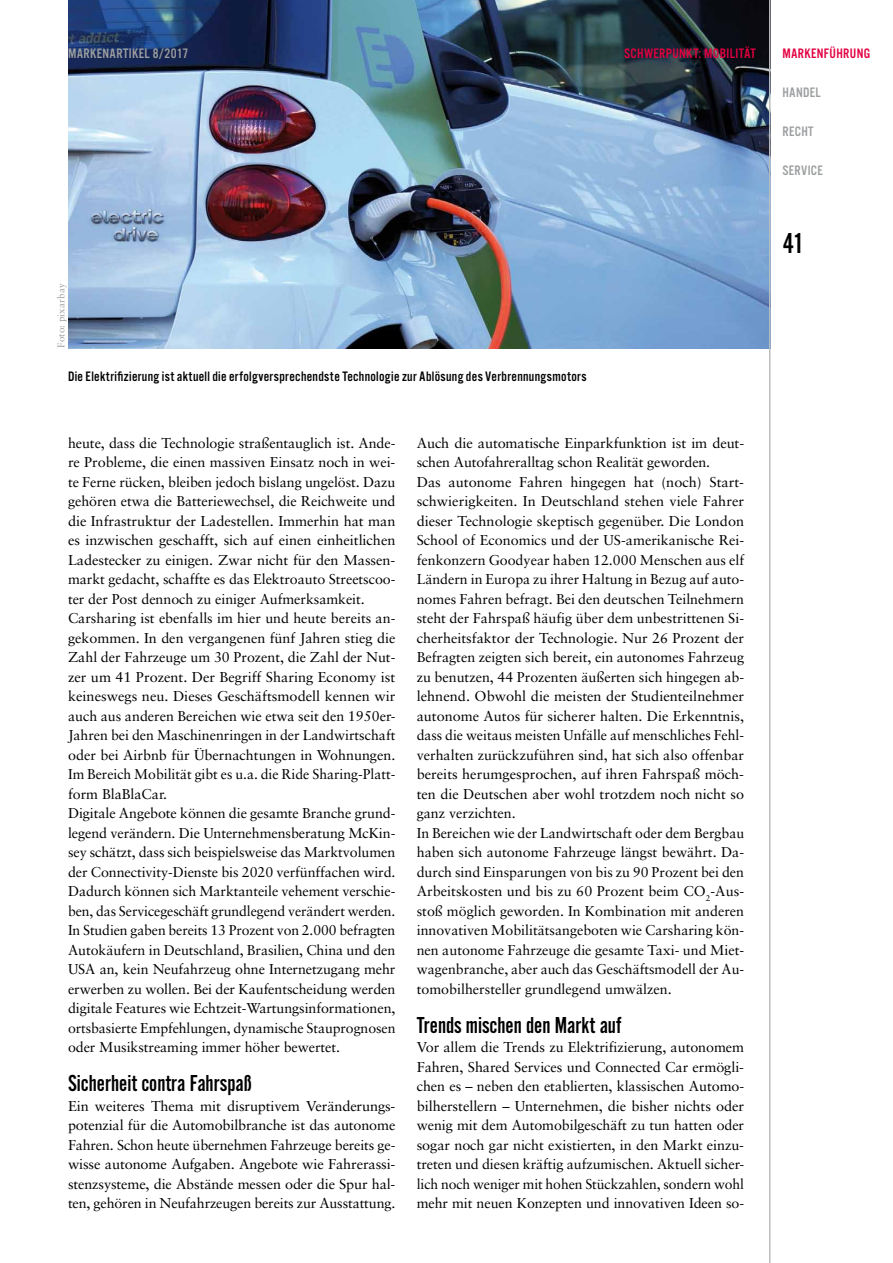
<style>
.page{position:relative;width:893px;height:1263px;background:#fff}
.page>*{position:absolute;margin:0;border:0;box-sizing:border-box;transform-origin:0 0}
.t1{font:30px "Alternate Got No 2 D";color:#000}
.t2{font:24px "Alternate Got No 2 D";color:#000}
.t3{font:14.25px/19.5px "Sabon";color:#000}
.t4{font:14.25px "Alternate Got No 3 D";letter-spacing:.025em;color:#000}
.t5{font:14.25px "Alternate Got No 3 D";letter-spacing:.025em;color:#9c9e9f}
.t6{font:14.25px "Alternate Got No 3 D";letter-spacing:.025em;color:#e20040}
.t7{font:9.75px "Sabon";letter-spacing:.015em;color:#9c9e9f}
</style>
<div class="page">
<img style="left:68px;top:0;width:701px;height:349px">
<hr style="left:769px;top:0;width:1px;height:1263px;background:#bbbdbe">
<p class="t5" style="left:68px;top:46px;width:122px">markenartikel 8/2017</p>
<p class="t6" style="left:624px;top:46px;width:133px">Schwerpunkt: Mobilität</p>
<p class="t7" style="left:55px;top:348px;width:66px;rotate:-90deg">Foto: pixarbay</p>
<p class="t4" style="left:68px;top:369px;width:520px">Die Elektrifizierung ist aktuell die erfolgversprechendste Technologie zur Ablösung des Verbrennungsmotors</p>
<p class="t3" style="left:68px;top:433px;width:329px">heute, dass die Technologie straßentauglich ist. Ande&shy;re Probleme, die einen massiven Einsatz noch in wei&shy;te Ferne rücken, bleiben jedoch bislang ungelöst. Dazu gehören etwa die Batteriewechsel, die Reichweite und die Infrastruktur der Ladestellen. Immerhin hat man es inzwischen geschafft, sich auf einen einheitlichen Ladestecker zu einigen. Zwar nicht für den Massen&shy;markt gedacht, schaffte es das Elektroauto Streetscoo&shy;ter der Post dennoch zu einiger Aufmerksamkeit.<br>Carsharing ist ebenfalls im hier und heute bereits an&shy;gekommen. In den vergangenen fünf Jahren stieg die Zahl der Fahrzeuge um 30 Prozent, die Zahl der Nut&shy;zer um 41 Prozent. Der Begriff Sharing Economy ist keineswegs neu. Dieses Geschäftsmodell kennen wir auch aus anderen Bereichen wie etwa seit den 1950er-Jahren bei den Maschinenringen in der Landwirtschaft oder bei Airbnb für Übernachtungen in Wohnungen.<br>Im Bereich Mobilität gibt es u.a. die Ride Sharing-Platt&shy;form BlaBlaCar.<br>Digitale Angebote können die gesamte Branche grund&shy;legend verändern. Die Unternehmensberatung McKin&shy;sey schätzt, dass sich beispielsweise das Marktvolumen der Connectivity-Dienste bis 2020 verfünffachen wird.<br>Dadurch können sich Marktanteile vehement verschie&shy;ben, das Servicegeschäft grundlegend verändert werden.<br>In Studien gaben bereits 13 Prozent von 2.000 befragten Autokäufern in Deutschland, Brasilien, China und den USA an, kein Neufahrzeug ohne Internetzugang mehr erwerben zu wollen. Bei der Kaufentscheidung werden digitale Features wie Echtzeit-Wartungsinformationen, ortsbasierte Empfehlungen, dynamische Stauprognosen oder Musikstreaming immer höher bewertet.</p>
<h2 class="t2" style="left:68px;top:1071px;width:186px">Sicherheit contra Fahrspaß</h2>
<p class="t3" style="left:68px;top:1096px;width:329px;text-align:justify">Ein weiteres Thema mit disruptivem Veränderungs&shy;potenzial für die Automobilbranche ist das autonome Fahren. Schon heute übernehmen Fahrzeuge bereits ge&shy;wisse autonome Aufgaben. Angebote wie Fahrerassi&shy;stenzsysteme, die Abstände messen oder die Spur hal&shy;ten, gehören in Neufahrzeugen bereits zur Ausstattung.</p>
<p class="t3" style="left:417px;top:433px;width:329px">Auch die automatische Einparkfunktion ist im deut&shy;schen Autofahreralltag schon Realität geworden.<br>Das autonome Fahren hingegen hat (noch) Start&shy;schwierigkeiten. In Deutschland stehen viele Fahrer dieser Technologie skeptisch gegenüber. Die London School of Economics und der US-amerikanische Rei&shy;fenkonzern Goodyear haben 12.000 Menschen aus elf Ländern in Europa zu ihrer Haltung in Bezug auf auto&shy;nomes Fahren befragt. Bei den deutschen Teilnehmern steht der Fahrspaß häufig über dem unbestrittenen Si&shy;cherheitsfaktor der Technologie. Nur 26 Prozent der Befragten zeigten sich bereit, ein autonomes Fahrzeug zu benutzen, 44 Prozenten äußerten sich hingegen ab&shy;lehnend. Obwohl die meisten der Studienteilnehmer autonome Autos für sicherer halten. Die Erkenntnis, dass die weitaus meisten Unfälle auf menschliches Fehl&shy;verhalten zurückzuführen sind, hat sich also offenbar bereits herumgesprochen, auf ihren Fahrspaß möch&shy;ten die Deutschen aber wohl trotzdem noch nicht so ganz verzichten.<br>In Bereichen wie der Landwirtschaft oder dem Bergbau haben sich autonome Fahrzeuge längst bewährt. Da&shy;durch sind Einsparungen von bis zu 90 Prozent bei den Arbeitskosten und bis zu 60 Prozent beim CO<sub>2</sub>-Aus&shy;stoß möglich geworden. In Kombination mit anderen innovativen Mobilitätsangeboten wie Carsharing kön&shy;nen autonome Fahrzeuge die gesamte Taxi- und Miet&shy;wagenbranche, aber auch das Geschäftsmodell der Au&shy;tomobilhersteller grundlegend umwälzen.</p>
<h2 class="t2" style="left:417px;top:1012px;width:206px">Trends mischen den Markt auf</h2>
<p class="t3" style="left:417px;top:1037px;width:329px;text-align:justify">Vor allem die Trends zu Elektrifizierung, autonomem Fahren, Shared Services und Connected Car ermögli&shy;chen es – neben den etablierten, klassischen Automo&shy;bilherstellern – Unternehmen, die bisher nichts oder wenig mit dem Automobilgeschäft zu tun hatten oder sogar noch gar nicht existierten, in den Markt einzu&shy;treten und diesen kräftig aufzumischen. Aktuell sicher&shy;lich noch weniger mit hohen Stückzahlen, sondern wohl mehr mit neuen Konzepten und innovativen Ideen so-</p>
<p class="t6" style="left:782px;top:46px;width:89px">MARKENFÜHRUNG</p>
<p class="t5" style="left:782px;top:85px;width:34px">HANDEL</p>
<p class="t5" style="left:782px;top:124px;width:32px">RECHT</p>
<p class="t5" style="left:782px;top:163px;width:41px">SERVICE</p>
<h1 class="t1" style="left:783px;top:227px;width:23px">41</h1>
</div>
